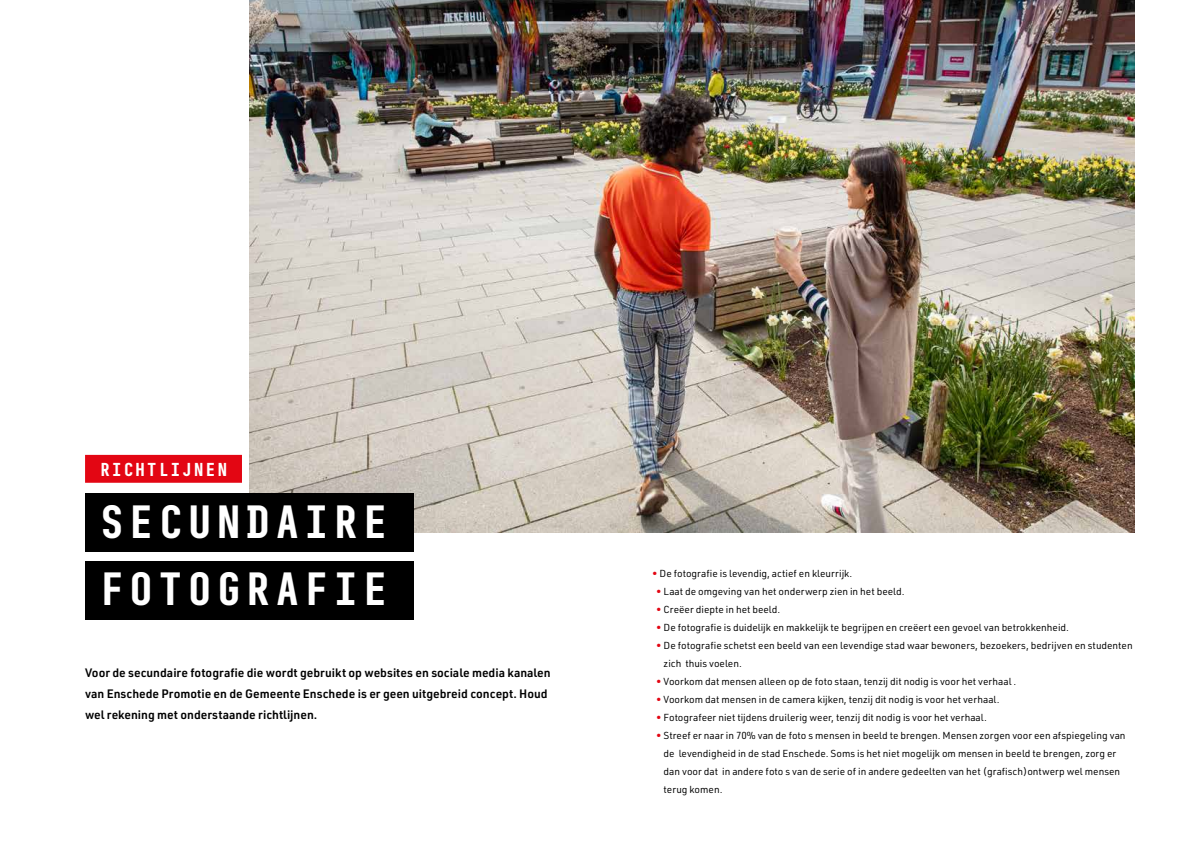
<style>
.page{position:relative;width:1191px;height:842px;background:#fff}
.page>*{position:absolute;margin:0;border:0;box-sizing:border-box;transform-origin:0 0}
.t1{font:700 42.3px "BC Sklonar";letter-spacing:.14em;color:#fff}
.t2{font:700 17px "BC Sklonar";letter-spacing:.14em;color:#fff}
.t3{font:600 12px/21px "URWDIN";color:#000}
.t4{font:10px/18px "URWDIN";color:#000}
.s1{color:#e30613}
</style>
<div class="page">
<img style="left:249px;top:0;width:885px;height:533px">
<svg style="left:85px;top:181px;width:320px;height:371px"></svg>
<div style="left:85px;top:455px;width:157px;height:28px;background:#e30613"></div>
<div style="left:85px;top:493px;width:329px;height:58px;background:#000"></div>
<div style="left:85px;top:561px;width:329px;height:59px;background:#000"></div>
<h2 class="t2" style="left:100px;top:459px;width:128px">RICHTLIJNEN</h2>
<h1 class="t1" style="left:100px;top:496px;width:288px">SECUNDAIRE</h1>
<h1 class="t1" style="left:100px;top:563px;width:288px">FOTOGRAFIE</h1>
<p class="t4" style="left:652px;top:564px;width:202px"><span class="s1">•</span> De fotografie is levendig, actief en kleurrijk.</p>
<p class="t4" style="left:656px;top:582px;width:250px"><span class="s1">•</span> Laat de omgeving van het onderwerp zien in het beeld.</p>
<p class="t4" style="left:656px;top:600px;width:126px"><span class="s1">•</span> Creëer diepte in het beeld.</p>
<p class="t4" style="left:656px;top:618px;width:414px"><span class="s1">•</span> De fotografie is duidelijk en makkelijk te begrijpen en creëert een gevoel van betrokkenheid.</p>
<p class="t4" style="left:663px;top:636px;width:470px;text-indent:-7px"><span class="s1">•</span> De fotografie schetst een beeld van een levendige stad waar bewoners, bezoekers, bedrijven en studenten zich thuis voelen.</p>
<p class="t4" style="left:656px;top:672px;width:362px"><span class="s1">•</span> Voorkom dat mensen alleen op de foto staan, tenzij dit nodig is voor het verhaal .</p>
<p class="t4" style="left:656px;top:690px;width:345px"><span class="s1">•</span> Voorkom dat mensen in de camera kijken, tenzij dit nodig is voor het verhaal.</p>
<p class="t4" style="left:656px;top:708px;width:332px"><span class="s1">•</span> Fotografeer niet tijdens druilerig weer, tenzij dit nodig is voor het verhaal.</p>
<p class="t4" style="left:663px;top:726px;width:463px;text-indent:-7px"><span class="s1">•</span> Streef er naar in 70% van de fotoЀs mensen in beeld te brengen. Mensen zorgen voor een afspiegeling van de levendigheid in de stad Enschede. Soms is het niet mogelijk om mensen in beeld te brengen, zorg er dan voor dat in andere fotoЀs van de serie of in andere gedeelten van het (grafisch)ontwerp wel mensen terug komen.</p>
<p class="t3" style="left:85px;top:662px;width:467px">Voor de secundaire fotografie die wordt gebruikt op websites en sociale media kanalen van Enschede Promotie en de Gemeente Enschede is er geen uitgebreid concept. Houd wel rekening met onderstaande richtlijnen.</p>
</div>
